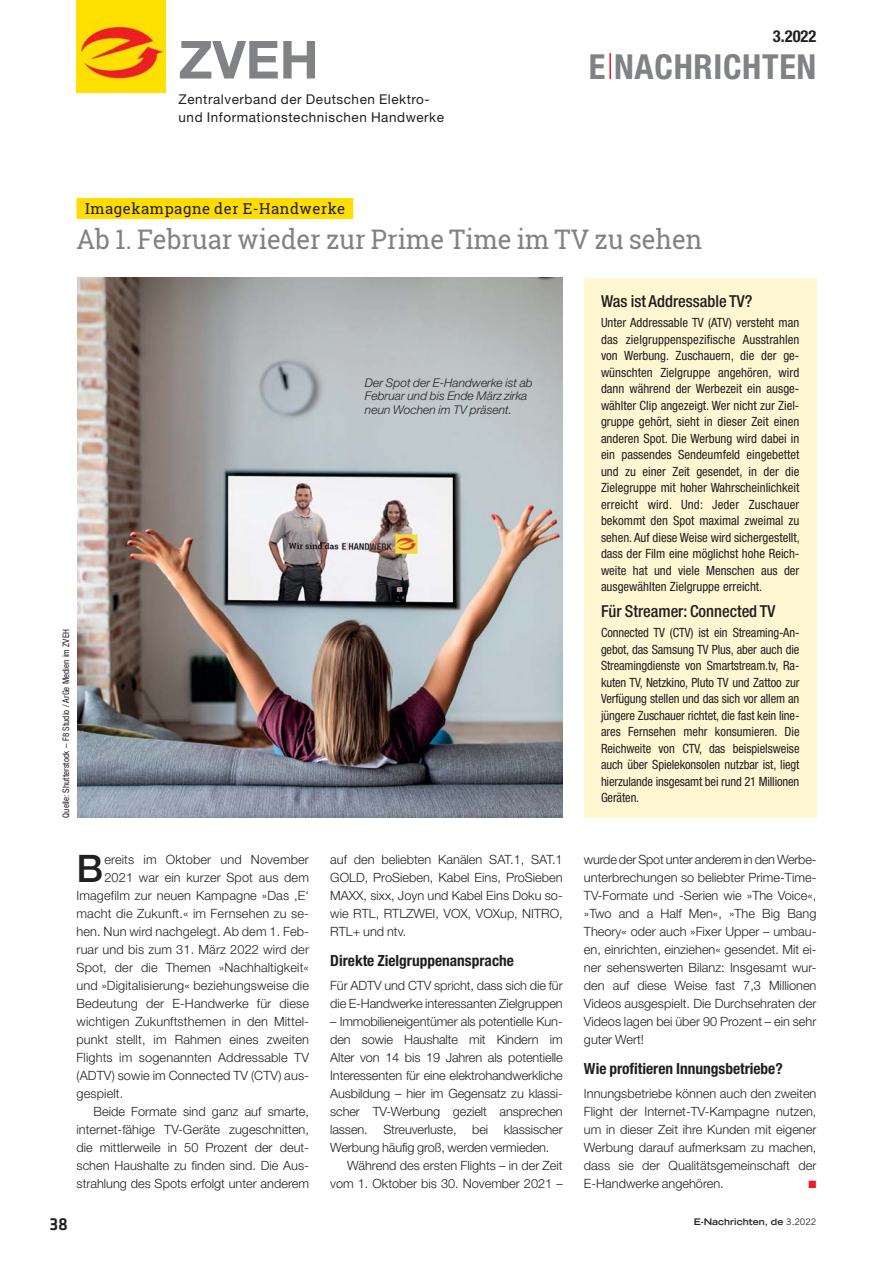
<style>
.page{position:relative;width:893px;height:1263px;background:#fff}
.page>*{position:absolute;margin:0;border:0;box-sizing:border-box;transform-origin:0 0}
.t1{font:700 52.5px "Helvetica Neue LT Std";color:#808285}
.t2{font:500 37.95px "Helvetica Neue LT Std";color:#231f20}
.t3{font:700 condensed 34.5px "Helvetica Neue LT Std";letter-spacing:.02em;color:#808285}
.t4{font:27px "Roboto Slab";color:#808285;scale:.95 1}
.t5{font:500 18px "Klavika Basic";color:#231f20}
.t6{font:500 condensed 16.5px "Helvetica Neue LT Std";color:#231f20}
.t7{font:700 condensed 16.5px "Helvetica Neue LT Std";color:#231f20}
.t8{font:700 condensed 15.3px "Helvetica Neue LT Std";color:#231f20}
.t9{font:15px "Roboto Slab";letter-spacing:.035em;color:#231f20}
.t10{font:13.5px/18px "Helvetica Neue LT Std";letter-spacing:.04em;color:#231f20}
.t11{font:300 12.75px/18px "Helvetica Neue LT Std";color:#231f20;text-align:justify}
.t12{font:condensed 12.75px/16.5px "Helvetica Neue LT Std";color:#231f20;text-align:justify}
.t13{font:italic 300 12px/13.5px "Helvetica Neue LT Std";color:#231f20}
.t14{font:10.5px "Zapf Dingbats Std";color:#ed1c24}
.t15{font:condensed 9px "Helvetica Neue LT Std";color:#231f20}
.t16{font:700 expanded 9px "Trade Gothic LT Std";color:#231f20}
.s1{font-weight:400;font-stretch:normal}
</style>
<div class="page">
<img style="left:77px;top:0;width:89px;height:93px">
<hr style="left:609px;top:53px;width:2px;height:26px;background:#ed1c24">
<div style="left:77px;top:198px;width:276px;height:21px;background:#fd0"></div>
<img style="left:77px;top:278px;width:486px;height:539px">
<div style="left:584px;top:278px;width:232px;height:539px;background:#fff6d2"></div>
<h1 class="t1" style="left:179px;top:41px;width:142px">ZVEH</h1>
<p class="t10" style="left:179px;top:90px;width:267px">Zentralverband der Deutschen Elektro&shy;und Informationstechnischen Handwerke</p>
<p class="t7" style="left:773px;top:30px;width:45px">3.2022</p>
<h3 class="t3" style="left:589px;top:54px;width:229px">E NACHRICHTEN</h3>
<p class="t9" style="left:85px;top:198px;width:262px">Imagekampagne der E-Handwerke</p>
<h3 class="t4" style="left:77px;top:221px;width:660px">Ab 1. Februar wieder zur Prime Time im TV zu sehen</h3>
<p class="t13" style="left:365px;top:377px;width:169px">Der Spot der E-Handwerke ist ab<br>Februar und bis Ende März zirka neun Wochen im TV präsent.</p>
<p class="t15" style="left:63px;top:817px;width:190px;rotate:-90deg">Quelle: Shutterstock – F8 Studio / ArGe Medien im ZVEH</p>
<h2 class="t2" style="left:77px;top:847px;width:28px">B</h2>
<p class="t11" style="left:104px;top:852px;width:206px">ereits im Oktober und November</p>
<p class="t11" style="left:104px;top:870px;width:206px">2021 war ein kurzer Spot aus dem</p>
<p class="t11" style="left:77px;top:888px;width:234px">Imagefilm zur neuen Kampagne »Das ,E‘</p>
<p class="t11" style="left:77px;top:906px;width:234px">macht die Zukunft.« im Fernsehen zu se-</p>
<p class="t11" style="left:77px;top:924px;width:234px">hen. Nun wird nachgelegt. Ab dem 1. Feb-</p>
<p class="t11" style="left:77px;top:942px;width:234px">ruar und bis zum 31. März 2022 wird der</p>
<p class="t11" style="left:77px;top:960px;width:234px">Spot, der die Themen »Nachhaltigkeit«</p>
<p class="t11" style="left:77px;top:978px;width:234px">und »Digitalisierung« beziehungsweise die</p>
<p class="t11" style="left:77px;top:996px;width:234px">Bedeutung der E-Handwerke für diese</p>
<p class="t11" style="left:77px;top:1014px;width:234px">wichtigen Zukunftsthemen in den Mittel-</p>
<p class="t11" style="left:77px;top:1032px;width:234px">punkt stellt, im Rahmen eines zweiten</p>
<p class="t11" style="left:77px;top:1050px;width:234px">Flights im sogenannten Addressable TV</p>
<p class="t11" style="left:77px;top:1068px;width:234px">(ADTV) sowie im Connected TV (CTV) aus-</p>
<p class="t11" style="left:77px;top:1086px;width:48px">gespielt.</p>
<p class="t11" style="left:94px;top:1104px;width:217px">Beide Formate sind ganz auf smarte,</p>
<p class="t11" style="left:77px;top:1122px;width:234px">internet-fähige TV-Geräte zugeschnitten,</p>
<p class="t11" style="left:77px;top:1140px;width:234px">die mittlerweile in 50 Prozent der deut-</p>
<p class="t11" style="left:77px;top:1158px;width:234px">schen Haushalte zu finden sind. Die Aus-</p>
<p class="t11" style="left:77px;top:1176px;width:234px">strahlung des Spots erfolgt unter anderem</p>
<p class="t11" style="left:330px;top:852px;width:234px">auf den beliebten Kanälen SAT.1, SAT.1<br>GOLD, ProSieben, Kabel Eins, ProSieben MAXX, sixx, Joyn und Kabel Eins Doku so&shy;wie RTL, RTLZWEI, VOX, VOXup, NITRO, RTL+ und ntv.</p>
<p class="t8" style="left:330px;top:955px;width:185px">Direkte Zielgruppenansprache</p>
<p class="t11" style="left:330px;top:978px;width:234px">Für ADTV und CTV spricht, dass sich die für die E-Handwerke interessanten Zielgruppen</p>
<p class="t11" style="left:330px;top:1014px;width:234px">– Immobilieneigentümer als potentielle Kun&shy;den sowie Haushalte mit Kindern im Alter von 14 bis 19 Jahren als potentielle Interessenten für eine elektrohandwerkliche Ausbildung – hier im Gegensatz zu klassi&shy;scher TV-Werbung gezielt ansprechen lassen. Streuverluste, bei klassischer Werbung häufig groß, werden vermieden.</p>
<p class="t11" style="left:330px;top:1158px;width:234px;text-align:right">Während des ersten Flights – in der Zeit vom 1. Oktober bis 30. November 2021 –</p>
<p class="t6" style="left:601px;top:295px;width:153px">Was ist Addressable TV?</p>
<p class="t12" style="left:601px;top:316px;width:200px">Unter Addressable TV (ATV) versteht man das zielgruppenspezifische Ausstrahlen von Werbung. Zuschauern, die der ge&shy;wünschten Zielgruppe angehören, wird dann während der Werbezeit ein ausge&shy;wählter Clip angezeigt. Wer nicht zur Ziel&shy;gruppe gehört, sieht in dieser Zeit einen anderen Spot. Die Werbung wird dabei in ein passendes Sendeumfeld eingebettet und zu einer Zeit gesendet, in der die Zielegruppe mit hoher Wahrscheinlichkeit erreicht wird. Und: Jeder Zuschauer bekommt den Spot maximal zweimal zu sehen. Auf diese Weise wird sichergestellt, dass der Film eine möglichst hohe Reich&shy;weite hat und viele Menschen aus der ausgewählten Zielgruppe erreicht.</p>
<p class="t6" style="left:601px;top:605px;width:176px">Für Streamer: Connected TV</p>
<p class="t12" style="left:601px;top:626px;width:200px">Connected TV (CTV) ist ein Streaming-An&shy;gebot, das Samsung TV Plus, aber auch die Streamingdienste von Smartstream.tv, Ra&shy;kuten TV, Netzkino, Pluto TV und Zattoo zur Verfügung stellen und das sich vor allem an jüngere Zuschauer richtet, die fast kein line&shy;ares Fernsehen mehr konsumieren. Die Reichweite von CTV, das beispielsweise auch über Spielekonsolen nutzbar ist, liegt hierzulande insgesamt bei rund 21 Millionen Geräten.</p>
<p class="t11" style="left:584px;top:852px;width:234px">wurde der Spot unter anderem in den Werbe&shy;unterbrechungen so beliebter Prime-Time-TV-Formate und -Serien wie »The Voice«, »Two and a Half Men«, »The Big Bang Theory« oder auch »Fixer Upper – umbau&shy;en, einrichten, einziehen« gesendet. Mit ei&shy;ner sehenswerten Bilanz: Insgesamt wur&shy;den auf diese Weise fast 7,3 Millionen Videos ausgespielt. Die Durchsehraten der Videos lagen bei über 90 Prozent – ein sehr guter Wert!</p>
<p class="t8" style="left:584px;top:1063px;width:200px">Wie profitieren Innungsbetriebe?</p>
<p class="t11" style="left:584px;top:1086px;width:234px">Innungsbetriebe können auch den zweiten Flight der Internet-TV-Kampagne nutzen, um in dieser Zeit ihre Kunden mit eigener Werbung darauf aufmerksam zu machen, dass sie der Qualitätsgemeinschaft der E-Handwerke angehören.</p>
<p class="t14" style="left:808px;top:1178px;width:9px">■</p>
<h3 class="t5" style="left:49px;top:1213px;width:20px">38</h3>
<p class="t16" style="left:694px;top:1216px;width:124px">E-Nachrichten, de <span class="s1">3.2022</span></p>
</div>
